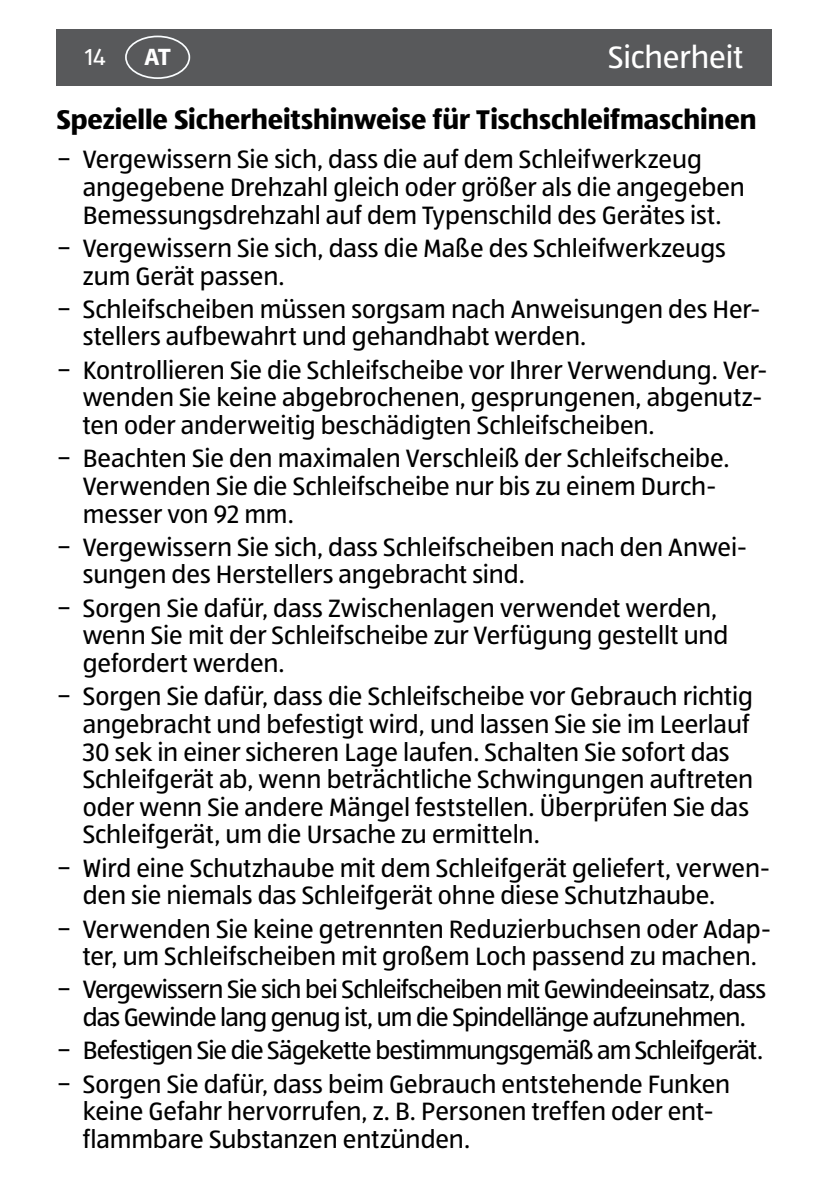
<style>
.page{position:relative;width:840px;height:1191px;background:#fff}
.page>*{position:absolute;margin:0;border:0;box-sizing:border-box;transform-origin:0 0}
.t1{font:32px "ALDISUEDOT";letter-spacing:-.005em;color:#fff}
.t2{font:700 28px "ALDISUEDOT";color:#000}
.t3{font:26px/27.6px "ALDISUEDOT";letter-spacing:-.005em;color:#000}
.t4{font:26px/27.6px "ALDISUEDOT";letter-spacing:-.035em;color:#000;text-align:center}
.t5{font:26px/33.2px "ALDISUEDOT";letter-spacing:-.025em;color:#000}
.t6{font:24px "ALDISUEDOT";color:#fff}
.t7{font:700 24px "Myriad Pro";color:#fff}
</style>
<div class="page">
<div style="left:57px;top:29px;width:714px;height:56px;background:#58595b"></div>
<div style="left:125px;top:36px;width:65px;height:43px;border:2px solid #fafdff;border-radius:50%"></div>
<p class="t6" style="left:85px;top:41px;width:22px">14</p>
<p class="t7" style="left:144px;top:42px;width:28px">AT</p>
<p class="t1" style="left:608px;top:36px;width:137px">Sicherheit</p>
<p class="t2" style="left:57px;top:101px;width:700px">Spezielle Sicherheitshinweise für Tischschleifmaschinen</p>
<p class="t3" style="left:83px;top:145px;width:663px;text-indent:-26px">− Vergewissern Sie sich, dass die auf dem Schleifwerkzeug angegebene Drehzahl gleich oder größer als die angegeben<br>Bemessungsdrehzahl auf dem Typenschild des Gerätes ist.</p>
<p class="t3" style="left:83px;top:233px;width:644px;text-indent:-26px">− Vergewissern Sie sich, dass die Maße des Schleifwerkzeugs zum Gerät passen.</p>
<p class="t3" style="left:83px;top:294px;width:678px;text-indent:-26px">− Schleifscheiben müssen sorgsam nach Anweisungen des Her&shy;stellers aufbewahrt und gehandhabt werden.</p>
<p class="t3" style="left:83px;top:355px;width:685px;text-indent:-26px">− Kontrollieren Sie die Schleifscheibe vor Ihrer Verwendung. Ver&shy;wenden Sie keine abgebrochenen, gesprungenen, abgenutz&shy;ten oder anderweitig beschädigten Schleifscheiben.</p>
<p class="t3" style="left:83px;top:444px;width:648px;text-indent:-26px">− Beachten Sie den maximalen Verschleiß der Schleifscheibe.<br>Verwenden Sie die Schleifscheibe nur bis zu einem Durch&shy;messer von 92 mm.</p>
<p class="t3" style="left:83px;top:532px;width:665px;text-indent:-26px">− Vergewissern Sie sich, dass Schleifscheiben nach den Anwei&shy;sungen des Herstellers angebracht sind.</p>
<p class="t3" style="left:83px;top:593px;width:646px;text-indent:-26px">− Sorgen Sie dafür, dass Zwischenlagen verwendet werden, wenn Sie mit der Schleifscheibe zur Verfügung gestellt und gefordert werden.</p>
<p class="t3" style="left:83px;top:682px;width:671px;text-indent:-26px">− Sorgen Sie dafür, dass die Schleifscheibe vor Gebrauch richtig angebracht und befestigt wird, und lassen Sie sie im Leerlauf 30 sek in einer sicheren Lage laufen. Schalten Sie sofort das Schleifgerät ab, wenn beträchtliche Schwingungen auftreten oder wenn Sie andere Mängel feststellen. Überprüfen Sie das Schleifgerät, um die Ursache zu ermitteln.</p>
<p class="t3" style="left:83px;top:853px;width:688px;text-indent:-26px">− Wird eine Schutzhaube mit dem Schleifgerät geliefert, verwen&shy;den sie niemals das Schleifgerät ohne diese Schutzhaube.</p>
<p class="t3" style="left:57px;top:914px;width:715px;text-align:center">− Verwenden Sie keine getrennten Reduzierbuchsen oder Adap&shy;ter, um Schleifscheiben mit großem Loch passend zu machen.</p>
<p class="t4" style="left:57px;top:975px;width:710px">− Vergewissern Sie sich bei Schleifscheiben mit Gewindeeinsatz, dass das Gewinde lang genug ist, um die Spindellänge aufzunehmen.</p>
<p class="t5" style="left:57px;top:1033px;width:707px">− Befestigen Sie die Sägekette bestimmungsgemäß am Schleifgerät. − Sorgen Sie dafür, dass beim Gebrauch entstehende Funken</p>
<p class="t3" style="left:83px;top:1096px;width:632px">keine Gefahr hervorrufen, z. B. Personen treffen oder ent&shy;flammbare Substanzen entzünden.</p>
</div>
